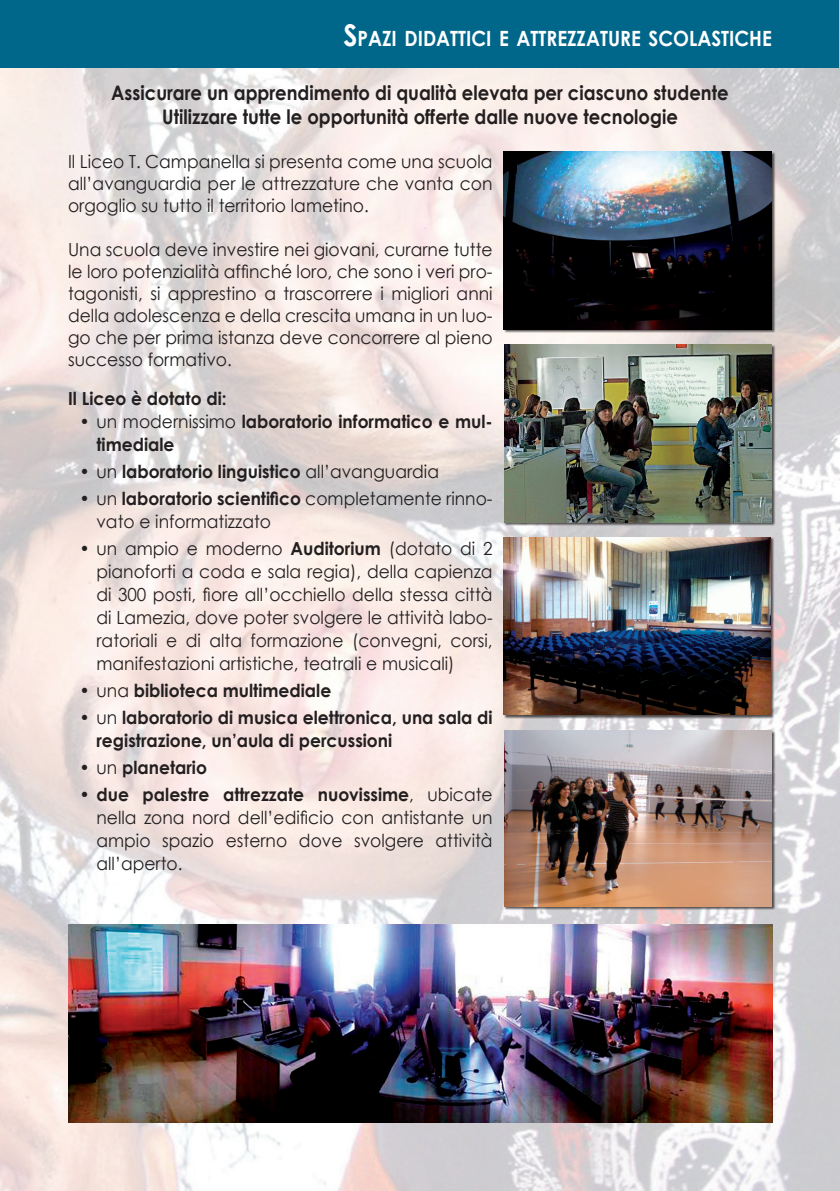
<style>
.page{position:relative;width:840px;height:1191px;background:#fff}
.page>*{position:absolute;margin:0;border:0;box-sizing:border-box;transform-origin:0 0}
.t1{font:700 21px "Century Gothic";color:#fff;scale:.9 1}
.t2{font:700 20px/24px "Century Gothic";color:#231f20;text-align:center;scale:.9 1}
.t3{font:18px/23px "Century Gothic";color:#231f20;text-align:justify;scale:.95 1}
.t4{font:700 18px/23px "Century Gothic";color:#231f20;scale:.95 1}
.s1{font-size:30px}
.s2{font-weight:400}
.s3{font-weight:700}
</style>
<div class="page">
<img style="left:0;top:0;width:839px;height:1190px">
<div style="left:0;top:0;width:838px;height:67px;background:#00678a"></div>
<div style="left:504px;top:731px;width:271px;height:179px;background:#231f20;opacity:.75"></div>
<img style="left:503px;top:730px;width:268px;height:176px">
<div style="left:504px;top:345px;width:271px;height:181px;background:#231f20;opacity:.75"></div>
<img style="left:503px;top:344px;width:268px;height:178px">
<div style="left:504px;top:152px;width:271px;height:181px;background:#231f20;opacity:.75"></div>
<img style="left:503px;top:152px;width:268px;height:177px">
<div style="left:504px;top:537px;width:270px;height:182px;background:#231f20;opacity:.75"></div>
<img style="left:503px;top:537px;width:267px;height:178px">
<img style="left:68px;top:924px;width:703px;height:198px">
<p class="t1" style="left:343px;top:22px;width:477px"><span class="s1">S</span>PAZI DIDATTICI E ATTREZZATURE SCOLASTICHE</p>
<p class="t2" style="left:111px;top:80px;width:687px">Assicurare un apprendimento di qualità elevata per ciascuno studente<br>Utilizzare tutte le opportunità offerte dalle nuove tecnologie</p>
<p class="t3" style="left:68px;top:150px;width:448px;line-height:22px">Il Liceo T. Campanella si presenta come una scuola all’avanguardia per le attrezzature che vanta con orgoglio su tutto il territorio lametino.</p>
<p class="t3" style="left:68px;top:238px;width:448px;line-height:22px">Una scuola deve investire nei giovani, curarne tutte le loro potenzialità affinché loro, che sono i veri pro&shy;tagonisti, si apprestino a trascorrere i migliori anni della adolescenza e della crescita umana in un luo&shy;go che per prima istanza deve concorrere al pieno successo formativo.</p>
<p class="t4" style="left:68px;top:386px;width:168px">Il Liceo è dotato di:</p>
<p class="t4" style="left:96px;top:409px;width:418px;text-indent:-17px"><span class="s2">• un modernissimo</span> laboratorio informatico e mul&shy;timediale</p>
<p class="t4" style="left:79px;top:459px;width:380px"><span class="s2">• un</span> laboratorio linguistico <span class="s2">all’avanguardia</span></p>
<p class="t3" style="left:96px;top:486px;width:418px;text-indent:-17px">• un <span class="s3">laboratorio scientifico</span> completamente rinno&shy;vato e informatizzato</p>
<p class="t3" style="left:96px;top:536px;width:418px;text-indent:-17px">• un ampio e moderno <span class="s3">Auditorium</span> (dotato di 2 pianoforti a coda e sala regia), della capienza di 300 posti, fiore all’occhiello della stessa città di Lamezia, dove poter svolgere le attività labo&shy;ratoriali e di alta formazione (convegni, corsi, manifestazioni artistiche, teatrali e musicali)</p>
<p class="t4" style="left:79px;top:678px;width:266px"><span class="s2">• una</span> biblioteca multimediale</p>
<p class="t4" style="left:96px;top:705px;width:418px;text-indent:-17px"><span class="s2">• un</span> laboratorio di musica elettronica, una sala di registrazione, un’aula di percussioni</p>
<p class="t4" style="left:79px;top:755px;width:136px"><span class="s2">• un</span> planetario</p>
<p class="t3" style="left:96px;top:782px;width:418px;text-indent:-17px">• <span class="s3">due palestre attrezzate nuovissime</span>, ubicate nella zona nord dell’edificio con antistante un ampio spazio esterno dove svolgere attività all’aperto.</p>
</div>
